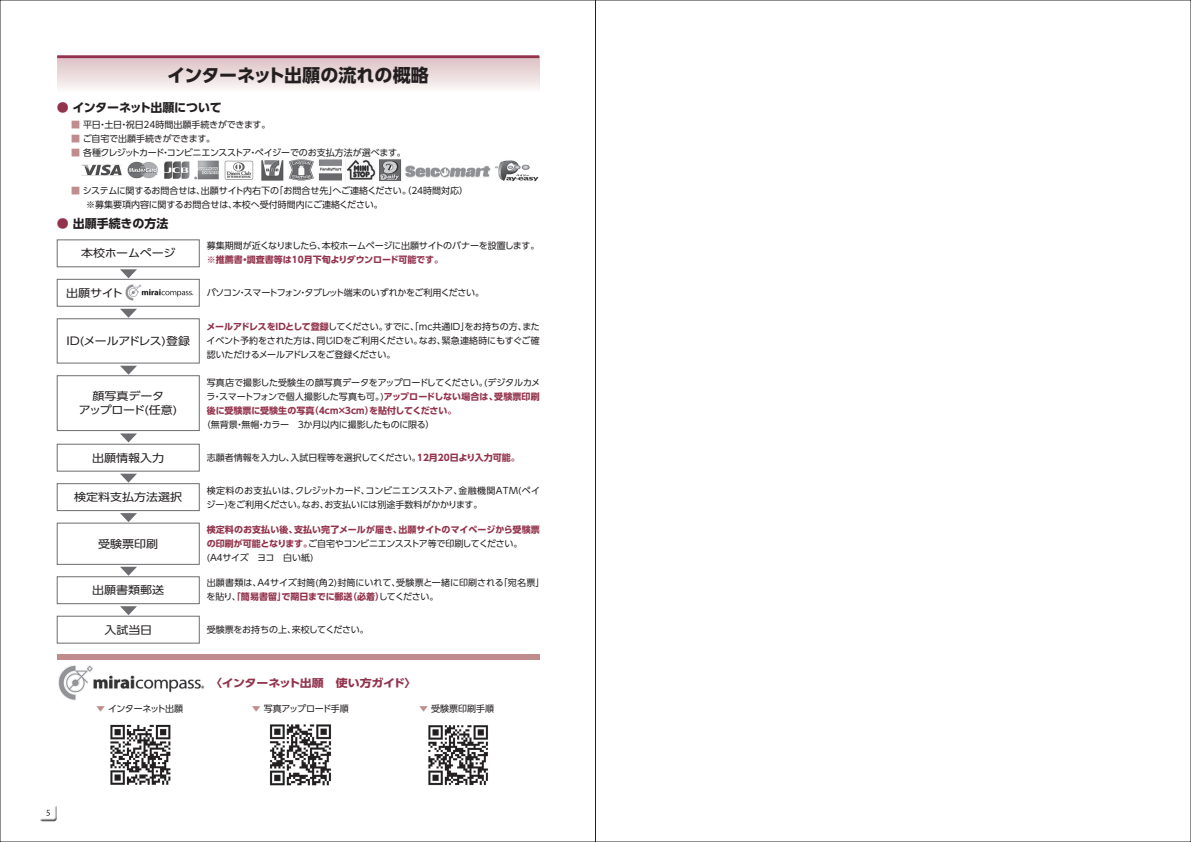
<style>
.page{position:relative;width:1191px;height:842px;background:#fff}
.page>*{position:absolute;margin:0;border:0;box-sizing:border-box;transform-origin:0 0}
.t1{font:700 18px "UD Shin Go Pro";letter-spacing:-.005em;color:#231f20}
.t2{font:700 12px "UD Shin Go Pro";letter-spacing:-.005em;color:#231f20}
.t3{font:10.8px "UD Shin Go Pro";color:#231f20;scale:1.11 1}
.t4{font:700 10.8px "UD Shin Go Pro";letter-spacing:-.04em;color:#93344c;scale:1.11 1}
.t5{font:10.8px "UD Shin Go Pro";letter-spacing:-.06em;color:#231f20;scale:1.11 1}
.t6{font:10.8px "UD Shin Go Pro";letter-spacing:-.07em;color:#231f20;scale:1.11 1}
.t7{font:10.8px "UD Shin Go Pro";letter-spacing:-.02em;color:#231f20;scale:1.11 1}
.t8{font:9px/14px "UD Shin Go Pro";letter-spacing:-.015em;color:#231f20;text-align:justify}
.t9{font:700 9px/14px "UD Shin Go Pro";color:#93344c}
.t10{font:9px "UD Shin Go Pro";letter-spacing:-.04em;color:#231f20}
.t11{font:9px "UD Shin Go Pro";letter-spacing:-.055em;color:#231f20}
.t12{font:9px "UD Shin Go Pro";letter-spacing:-.06em;color:#231f20}
.s1{color:#93344c}
.s2{color:#c08d8e}
.s3{font-weight:700;color:#93344c}
.s4{font-weight:400;color:#231f20}
.s5{font-weight:700;color:#c08d8e}
</style>
<div class="page">
<div style="left:39px;top:804px;width:21px;height:18px;background:#231f20;opacity:.75"></div>
<svg style="left:57px;top:58px;width:482px;height:31px;background:#ead9db"></svg>
<hr style="left:57px;top:55px;width:482px;height:3px;background:#93344c">
<img style="left:81px;top:158px;width:458px;height:24px">
<div style="left:57px;top:239px;width:143px;height:28px;border:1px solid #6c6d70"></div>
<div style="left:57px;top:279px;width:143px;height:28px;border:1px solid #6c6d70"></div>
<div style="left:57px;top:318px;width:143px;height:45px;border:1px solid #6c6d70"></div>
<div style="left:57px;top:375px;width:143px;height:56px;border:1px solid #6c6d70"></div>
<div style="left:57px;top:444px;width:143px;height:27px;border:1px solid #6c6d70"></div>
<div style="left:57px;top:483px;width:143px;height:28px;border:1px solid #6c6d70"></div>
<div style="left:57px;top:523px;width:143px;height:42px;border:1px solid #6c6d70"></div>
<div style="left:57px;top:576px;width:143px;height:28px;border:1px solid #6c6d70"></div>
<div style="left:57px;top:616px;width:143px;height:27px;border:1px solid #6c6d70"></div>
<svg style="left:120px;top:269px;width:17px;height:9px"></svg>
<svg style="left:120px;top:309px;width:17px;height:9px"></svg>
<svg style="left:120px;top:366px;width:17px;height:9px"></svg>
<svg style="left:120px;top:433px;width:17px;height:9px"></svg>
<svg style="left:120px;top:474px;width:17px;height:9px"></svg>
<svg style="left:120px;top:513px;width:17px;height:9px"></svg>
<svg style="left:120px;top:567px;width:17px;height:9px"></svg>
<svg style="left:120px;top:606px;width:17px;height:9px"></svg>
<img style="left:125px;top:284px;width:69px;height:17px">
<div style="left:57px;top:654px;width:483px;height:5px;background:#c08d8e"></div>
<img style="left:58px;top:665px;width:147px;height:35px">
<img style="left:110px;top:724px;width:61px;height:61px">
<img style="left:269px;top:724px;width:62px;height:62px">
<img style="left:428px;top:725px;width:60px;height:61px">
<hr style="left:595px;top:0;width:1px;height:842px;background:#231f20">
<p class="t1" style="left:167px;top:60px;width:263px">インターネット出願の流れの概略</p>
<p class="t2" style="left:57px;top:98px;width:167px"><span class="s1">●</span> インターネット出願について</p>
<p class="t8" style="left:71px;top:117px;width:201px"><span class="s2">■</span> 平日・土日・祝日24時間出願手続きができます。</p>
<p class="t8" style="left:71px;top:131px;width:146px"><span class="s2">■</span> ご自宅で出願手続きができます。</p>
<p class="t10" style="left:71px;top:145px;width:336px"><span class="s2">■</span> 各種クレジットカード・コンビニエンスストア・ペイジーでのお支払方法が選べます。</p>
<p class="t8" style="left:71px;top:183px;width:399px"><span class="s2">■</span> システムに関するお問合せは、出願サイト内右下の「お問合せ先」へご連絡ください。（24時間対応）</p>
<p class="t8" style="left:68px;top:197px;width:316px">　　※募集要項内容に関するお問合せは、本校へ受付時間内にご連絡ください。</p>
<p class="t2" style="left:57px;top:214px;width:113px"><span class="s1">●</span> 出願手続きの方法</p>
<p class="t7" style="left:81px;top:245px;width:87px">本校ホームページ</p>
<p class="t3" style="left:66px;top:284px;width:53px">出願サイト</p>
<p class="t5" style="left:62px;top:332px;width:117px">ＩＤ(メールアドレス)登録</p>
<p class="t3" style="left:93px;top:387px;width:66px">顔写真データ</p>
<p class="t6" style="left:79px;top:401px;width:90px">アップロード(任意)</p>
<p class="t3" style="left:92px;top:449px;width:66px">出願情報入力</p>
<p class="t3" style="left:74px;top:488px;width:99px">検定料支払方法選択</p>
<p class="t3" style="left:98px;top:535px;width:56px">受験票印刷</p>
<p class="t3" style="left:92px;top:581px;width:66px">出願書類郵送</p>
<p class="t3" style="left:104px;top:621px;width:45px">入試当日</p>
<p class="t8" style="left:207px;top:239px;width:334px">募集期間が近くなりましたら、本校ホームページに出願サイトのバナーを設置します。</p>
<p class="t9" style="left:207px;top:253px;width:238px">※推薦書・調査書等は10月下旬よりダウンロード可能です。</p>
<p class="t11" style="left:207px;top:285px;width:279px">パソコン・スマートフォン・タブレット端末のいずれかをご利用ください。</p>
<p class="t8" style="left:206px;top:320px;width:335px"><span class="s3">メールアドレスをIDとして登録</span>してください。すでに、「mc共通ID」をお持ちの方、またイベント予約をされた方は、同じIDをご利用ください。なお、緊急連絡時にもすぐご確認いただけるメールアドレスをご登録ください。</p>
<p class="t8" style="left:207px;top:375px;width:335px">写真店で撮影した受験生の顔写真データをアップロードしてください。(デジタルカメラ・スマートフォンで個人撮影した写真も可。)<span class="s3">アップロードしない場合は、受験票印刷後に受験票に受験生の写真（４ｃｍ×３ｃｍ）を貼付してください。</span></p>
<p class="t8" style="left:202px;top:417px;width:234px">（無背景・無帽・カラー　３か月以内に撮影したものに限る）</p>
<p class="t8" style="left:207px;top:450px;width:315px">志願者情報を入力し、入試日程等を選択してください。<span class="s3">12月20日より入力可能。</span></p>
<p class="t8" style="left:206px;top:483px;width:335px">検定料のお支払いは、クレジットカード、コンビニエンスストア、金融機関ATM(ペイジー)をご利用ください。なお、お支払いには別途手数料がかかります。</p>
<p class="t9" style="left:207px;top:523px;width:334px">検定料のお支払い後、支払い完了メールが届き、出願サイトのマイページから受験票の印刷が可能となります。<span class="s4">ご自宅やコンビニエンスストア等で印刷してください。</span></p>
<p class="t10" style="left:207px;top:551px;width:108px">(A４サイズ　ヨコ　白い紙)</p>
<p class="t8" style="left:207px;top:576px;width:339px">出願書類は、A４サイズ封筒(角２)封筒にいれて、受験票と一緒に印刷される「宛名票」を貼り、<span class="s3">「簡易書留」で期日までに郵送（必着）</span>してください。</p>
<p class="t8" style="left:207px;top:622px;width:164px">受験票をお持ちの上、来校してください。</p>
<p class="t4" style="left:210px;top:674px;width:187px">〈インターネット出願　使い方ガイド〉</p>
<p class="t12" style="left:96px;top:701px;width:88px"><span class="s5">▼</span> インターネット出願</p>
<p class="t8" style="left:252px;top:701px;width:98px"><span class="s5">▼</span> 写真アップロード手順</p>
<p class="t8" style="left:419px;top:701px;width:76px"><span class="s5">▼</span> 受験票印刷手順</p>
</div>
